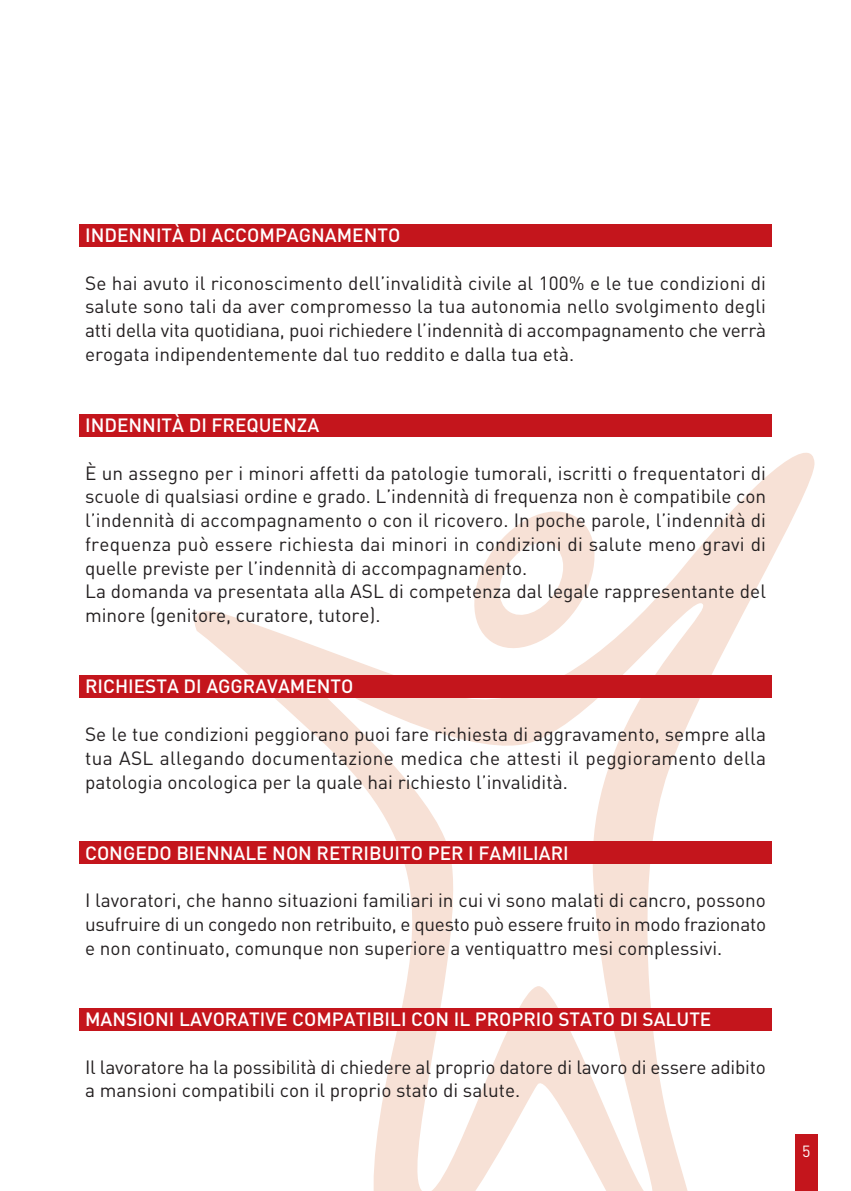
<style>
.page{position:relative;width:851px;height:1191px;background:#fff}
.page>*{position:absolute;margin:0;border:0;box-sizing:border-box;transform-origin:0 0}
.t1{font:19px/23.8px "DIN";color:#231f20;text-align:justify}
.t2{font:500 19px "DIN";color:#fff}
.t3{font:16px "DIN";color:#fff}
</style>
<div class="page">
<svg style="left:184px;top:435px;width:631px;height:756px"></svg>
<div style="left:79px;top:841px;width:692px;height:23px;background:#c4151c"></div>
<div style="left:79px;top:224px;width:692px;height:22px;background:#c4151c"></div>
<div style="left:79px;top:675px;width:692px;height:23px;background:#c4151c"></div>
<div style="left:794px;top:1134px;width:23px;height:57px;background:#c4151c"></div>
<div style="left:79px;top:414px;width:692px;height:22px;background:#c4151c"></div>
<div style="left:79px;top:1007px;width:692px;height:23px;background:#c4151c"></div>
<p class="t2" style="left:85px;top:228px;width:317px">INDENNITÀ DI ACCOMPAGNAMENTO</p>
<p class="t1" style="left:85px;top:273px;width:682px">Se hai avuto il riconoscimento dell’invalidità civile al 100% e le tue condizioni di salute sono tali da aver compromesso la tua autonomia nello svolgimento degli atti della vita quotidiana, puoi richiedere l’indennità di accompagnamento che verrà erogata indipendentemente dal tuo reddito e dalla tua età.</p>
<p class="t2" style="left:85px;top:418px;width:235px">INDENNITÀ DI FREQUENZA</p>
<p class="t1" style="left:85px;top:463px;width:682px;text-align:left">È un assegno per i minori affetti da patologie tumorali, iscritti o frequentatori di scuole di qualsiasi ordine e grado. L’indennità di frequenza non è compatibile con l’indennità di accompagnamento o con il ricovero. In poche parole, l’indennità di frequenza può essere richiesta dai minori in condizioni di salute meno gravi di quelle previste per l’indennità di accompagnamento.<br>La domanda va presentata alla ASL di competenza dal legale rappresentante del minore (genitore, curatore, tutore).</p>
<p class="t2" style="left:85px;top:680px;width:270px">RICHIESTA DI AGGRAVAMENTO</p>
<p class="t1" style="left:85px;top:724px;width:682px">Se le tue condizioni peggiorano puoi fare richiesta di aggravamento, sempre alla tua ASL allegando documentazione medica che attesti il peggioramento della patologia oncologica per la quale hai richiesto l’invalidità.</p>
<p class="t2" style="left:85px;top:846px;width:485px">CONGEDO BIENNALE NON RETRIBUITO PER I FAMILIARI</p>
<p class="t1" style="left:85px;top:891px;width:682px">I lavoratori, che hanno situazioni familiari in cui vi sono malati di cancro, possono usufruire di un congedo non retribuito, e questo può essere fruito in modo frazionato e non continuato, comunque non superiore a ventiquattro mesi complessivi.</p>
<p class="t2" style="left:85px;top:1012px;width:627px">MANSIONI LAVORATIVE COMPATIBILI CON IL PROPRIO STATO DI SALUTE</p>
<p class="t1" style="left:85px;top:1057px;width:682px">Il lavoratore ha la possibilità di chiedere al proprio datore di lavoro di essere adibito a mansioni compatibili con il proprio stato di salute.</p>
<p class="t3" style="left:802px;top:1146px;width:10px">5</p>
</div>
